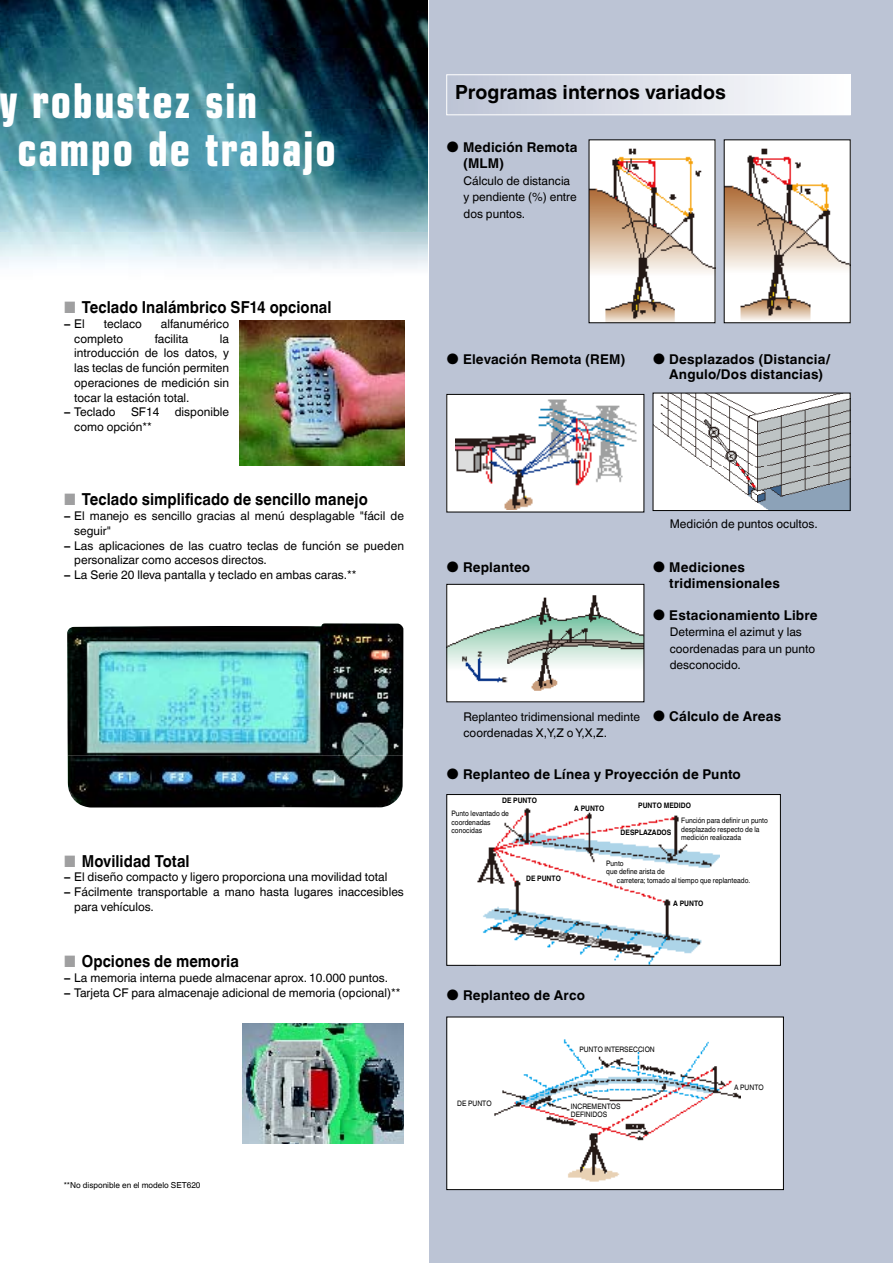
<style>
.page{position:relative;width:893px;height:1263px;background:#fff}
.page>*{position:absolute;margin:0;border:0;box-sizing:border-box;transform-origin:0 0}
.t1{font:700 condensed 48px/48px "Eurostile LT Std";letter-spacing:.035em;color:#fff;scale:.91 1}
.t2{font:700 19.5px "Helvetica Linotype";color:#000}
.t3{font:700 16.5px "Helvetica Linotype";letter-spacing:.005em;color:#000;scale:.9 1}
.t4{font:700 13.5px/15.8px "Helvetica Linotype";letter-spacing:.01em;color:#000}
.t5{font:12px/16.5px "Helvetica Linotype";color:#000}
.t6{font:8.25px "Helvetica Linotype";color:#000}
.t7{font:7.5px/8.4px "Helvetica Linotype";color:#000;scale:.9 1}
.t8{font:700 7.5px "Helvetica Linotype";color:#000;scale:.9 1}
.s1{color:#9f9fa0}
.s2{font-weight:700}
.s3{font-weight:400;font-size:15px}
</style>
<div class="page">
<div style="left:429px;top:0;width:464px;height:1263px;background:#bcc4d5"></div>
<div style="left:447px;top:794px;width:333px;height:171px;background:#fff"></div>
<img style="left:477px;top:808px;width:242px;height:155px">
<div style="left:446px;top:794px;width:335px;height:171px;border:1px solid #000"></div>
<div style="left:447px;top:394px;width:197px;height:118px;background:#fff"></div>
<img style="left:455px;top:399px;width:182px;height:110px">
<div style="left:446px;top:394px;width:198px;height:118px;border:1px solid #000"></div>
<img style="left:242px;top:1023px;width:161px;height:120px">
<img style="left:67px;top:623px;width:336px;height:185px">
<div style="left:447px;top:1017px;width:336px;height:172px;background:#fff"></div>
<img style="left:494px;top:1039px;width:247px;height:143px">
<div style="left:446px;top:1017px;width:338px;height:173px;border:1px solid #000"></div>
<div style="left:589px;top:140px;width:126px;height:183px;background:#fff"></div>
<img style="left:591px;top:148px;width:122px;height:173px">
<div style="left:724px;top:140px;width:126px;height:183px;background:#fff"></div>
<img style="left:726px;top:148px;width:122px;height:173px">
<div style="left:447px;top:584px;width:197px;height:118px;background:#fff"></div>
<img style="left:448px;top:595px;width:194px;height:96px">
<div style="left:446px;top:584px;width:198px;height:118px;border:1px solid #000"></div>
<img style="left:0;top:0;width:427px;height:323px">
<div style="left:579px;top:1020px;width:76px;height:32px;background:#fff"></div>
<div style="left:447px;top:75px;width:403px;height:40px;background:linear-gradient(to right,#bdc3d5,#fff)"></div>
<div style="left:446px;top:75px;width:404px;height:40px;border:1px solid #fff"></div>
<img style="left:239px;top:320px;width:165px;height:145px">
<img style="left:655px;top:395px;width:193px;height:114px">
<div style="left:653px;top:393px;width:197px;height:118px;border:1px solid #000"></div>
<h1 class="t1" style="left:17px;top:76px;width:351px;text-indent:-18px">y robustez sin campo de trabajo</h1>
<h3 class="t3" style="left:64px;top:298px;width:299px"><span class="s1">■</span> Teclado Inalámbrico SF14 opcional</h3>
<p class="t5" style="left:64px;top:316px;width:22px"><span class="s2">−</span> El</p>
<p class="t5" style="left:104px;top:316px;width:40px">teclaco</p>
<p class="t5" style="left:161px;top:316px;width:70px">alfanumérico</p>
<p class="t5" style="left:74px;top:330px;width:50px">completo</p>
<p class="t5" style="left:155px;top:330px;width:35px">facilita</p>
<p class="t5" style="left:220px;top:330px;width:11px">la</p>
<p class="t5" style="left:74px;top:345px;width:156px">introducción de los datos, y</p>
<p class="t5" style="left:74px;top:360px;width:156px">las teclas de función permiten</p>
<p class="t5" style="left:74px;top:374px;width:156px">operaciones de medición sin</p>
<p class="t5" style="left:74px;top:389px;width:117px">tocar la estación total.</p>
<p class="t5" style="left:64px;top:404px;width:53px"><span class="s2">−</span> Teclado</p>
<p class="t5" style="left:131px;top:404px;width:30px">SF14</p>
<p class="t5" style="left:175px;top:404px;width:56px">disponible</p>
<p class="t5" style="left:74px;top:419px;width:79px">como opción**</p>
<h3 class="t3" style="left:64px;top:490px;width:339px"><span class="s1">■</span> Teclado simplificado de sencillo manejo</h3>
<p class="t5" style="left:64px;top:508px;width:342px"><span class="s2">−</span> El manejo es sencillo gracias al menú desplagable "fácil de</p>
<p class="t5" style="left:74px;top:522px;width:38px">seguir"</p>
<p class="t5" style="left:64px;top:537px;width:342px"><span class="s2">−</span> Las aplicaciones de las cuatro teclas de función se pueden</p>
<p class="t5" style="left:74px;top:552px;width:194px">personalizar como accesos directos.</p>
<p class="t5" style="left:64px;top:567px;width:294px"><span class="s2">−</span> La Serie 20 lleva pantalla y teclado en ambas caras.**</p>
<h3 class="t3" style="left:64px;top:851px;width:141px"><span class="s1">■</span> Movilidad Total</h3>
<p class="t5" style="left:64px;top:869px;width:325px"><span class="s2">−</span> El diseño compacto y ligero proporciona una movilidad total</p>
<p class="t5" style="left:64px;top:884px;width:342px"><span class="s2">−</span> Fácilmente transportable a mano hasta lugares inaccesibles</p>
<p class="t5" style="left:74px;top:898px;width:81px">para vehículos.</p>
<h3 class="t3" style="left:64px;top:952px;width:196px"><span class="s1">■</span> Opciones de memoria</h3>
<p class="t5" style="left:64px;top:971px;width:338px;line-height:14.7px"><span class="s2">−</span> La memoria interna puede almacenar aprox. 10.000 puntos.<br><span class="s2">−</span> Tarjeta CF para almacenaje adicional de memoria (opcional)**</p>
<p class="t6" style="left:64px;top:1180px;width:138px">**No disponible en el modelo SET620</p>
<h2 class="t2" style="left:455px;top:81px;width:272px">Programas internos variados</h2>
<p class="t4" style="left:463px;top:140px;width:116px;text-indent:-17px"><span class="s3">●</span> Medición Remota (MLM)</p>
<p class="t5" style="left:463px;top:172px;width:115px">Cálculo de distancia y pendiente (%) entre dos puntos.</p>
<p class="t4" style="left:446px;top:352px;width:180px"><span class="s3">●</span> Elevación Remota (REM)</p>
<p class="t4" style="left:669px;top:352px;width:162px;line-height:15px;text-indent:-17px"><span class="s3">●</span> Desplazados (Distancia/<br>Angulo/Dos distancias)</p>
<p class="t4" style="left:446px;top:559px;width:85px"><span class="s3">●</span> Replanteo</p>
<p class="t5" style="left:670px;top:516px;width:150px">Medición de puntos ocultos.</p>
<p class="t4" style="left:669px;top:559px;width:112px;text-indent:-17px"><span class="s3">●</span> Mediciones tridimensionales</p>
<p class="t4" style="left:653px;top:607px;width:166px"><span class="s3">●</span> Estacionamiento Libre</p>
<p class="t5" style="left:670px;top:624px;width:147px">Determina el azimut y las coordenadas para un punto desconocido.</p>
<p class="t5" style="left:463px;top:708px;width:178px">Replanteo tridimensional medinte coordenadas X,Y,Z o Y,X,Z.</p>
<p class="t4" style="left:653px;top:709px;width:130px"><span class="s3">●</span> Cálculo de Areas</p>
<p class="t4" style="left:446px;top:766px;width:296px"><span class="s3">●</span> Replanteo de Línea y Proyección de Punto</p>
<p class="t8" style="left:502px;top:796px;width:40px">DE PUNTO</p>
<p class="t7" style="left:451px;top:809px;width:65px">Punto levantado de coordenadas conocidas</p>
<p class="t8" style="left:526px;top:874px;width:40px">DE PUNTO</p>
<p class="t8" style="left:574px;top:804px;width:35px">A PUNTO</p>
<p class="t8" style="left:638px;top:801px;width:60px">PUNTO MEDIDO</p>
<p class="t7" style="left:681px;top:816px;width:98px">Función para definir un punto desplazado respecto de la medición realiozada</p>
<p class="t8" style="left:621px;top:828px;width:58px">DESPLAZADOS</p>
<p class="t7" style="left:606px;top:859px;width:21px">Punto</p>
<p class="t7" style="left:606px;top:868px;width:67px">que define arista de</p>
<p class="t7" style="left:617px;top:876px;width:150px">carretera; tomado al tiempo que replanteado.</p>
<p class="t8" style="left:673px;top:899px;width:35px">A PUNTO</p>
<p class="t4" style="left:446px;top:987px;width:140px"><span class="s3">●</span> Replanteo de Arco</p>
<p class="t7" style="left:457px;top:1099px;width:40px">DE PUNTO</p>
<p class="t7" style="left:579px;top:1045px;width:85px">PUNTO INTERSECCION</p>
<p class="t7" style="left:571px;top:1102px;width:57px">INCREMENTOS<br>DEFINIDOS</p>
<p class="t7" style="left:734px;top:1083px;width:34px">A PUNTO</p>
</div>
